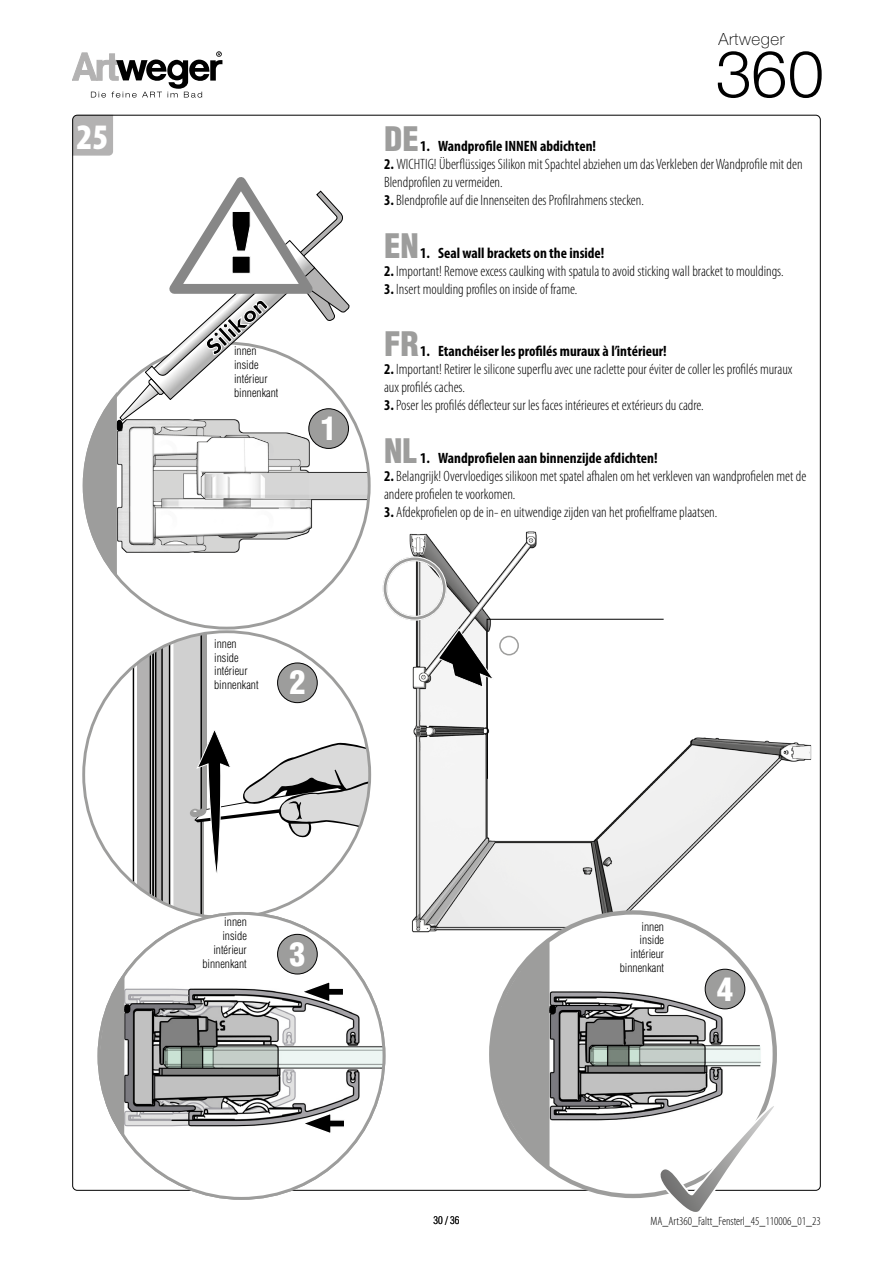
<style>
.page{position:relative;width:893px;height:1263px;background:#fff}
.page>*{position:absolute;margin:0;border:0;box-sizing:border-box;transform-origin:0 0}
.t1{font:300 64.8px "Helvetica Neue LT Std";color:#000}
.t2{font:900 condensed 36px "Myriad Pro";color:#fff}
.t3{font:900 condensed 31.95px "Helvetica LT Std";color:#fff}
.t4{font:100 16.95px "Helvetica Neue LT Std";letter-spacing:.03em;color:#000}
.t5{font:300 condensed 15px/18px "Myriad Pro";color:#000}
.t6{font:700 condensed 15px "Myriad Pro";color:#000}
.t7{font:300 condensed 12px "Myriad Pro";color:#000}
.t8{font:300 condensed 11.55px/14px "Helvetica LT Std";color:#000}
.t9{font:300 condensed 10.5px "Helvetica LT Std";color:#000}
.s1{font-family:"Helvetica LT Std";font-weight:900;font-size:33px;color:#9d9d9c}
.s2{font-weight:700}
</style>
<div class="page">
<svg style="left:72px;top:51px;width:150px;height:47px"></svg>
<img style="left:353px;top:529px;width:458px;height:409px">
<svg style="left:426px;top:618px;width:238px;height:161px"></svg>
<svg style="left:72px;top:115px;width:41px;height:41px;background:#acabab"></svg>
<img style="left:84px;top:343px;width:285px;height:285px;border-radius:142px">
<svg style="left:82px;top:177px;width:268px;height:405px"></svg>
<svg style="left:133px;top:632px;width:237px;height:286px"></svg>
<div style="left:278px;top:663px;width:39px;height:40px;background:#9d9d9c;border-radius:50%"></div>
<div style="left:277px;top:663px;width:40px;height:40px;border:1px solid #000;border-radius:50%"></div>
<img style="left:99px;top:913px;width:285px;height:285px;border-radius:142px">
<svg style="left:301px;top:1111px;width:45px;height:25px"></svg>
<svg style="left:300px;top:979px;width:45px;height:25px"></svg>
<div style="left:278px;top:934px;width:39px;height:40px;background:#9d9d9c;border-radius:50%"></div>
<div style="left:277px;top:934px;width:40px;height:40px;border:1px solid #000;border-radius:50%"></div>
<img style="left:491px;top:913px;width:284px;height:283px;border-radius:140px">
<svg style="left:491px;top:938px;width:65px;height:234px"></svg>
<div style="left:705px;top:969px;width:40px;height:40px;background:#9d9d9c;border-radius:50%"></div>
<div style="left:705px;top:969px;width:40px;height:40px;border:1px solid #000;border-radius:50%"></div>
<svg style="left:655px;top:1099px;width:122px;height:113px"></svg>
<svg style="left:98px;top:973px;width:34px;height:175px"></svg>
<div style="left:383px;top:557px;width:64px;height:63px;border:4px solid #9d9d9c;border-radius:50%"></div>
<div style="left:383px;top:557px;width:64px;height:63px;border:1px solid #fff;border-radius:50%"></div>
<div style="left:386px;top:560px;width:57px;height:57px;border:1px solid #fff;border-radius:50%"></div>
<h2 class="t2" style="left:77px;top:117px;width:33px">25</h2>
<p class="t8" style="left:234px;top:344px;width:46px">innen inside intérieur binnenkant</p>
<h3 class="t3" style="left:321px;top:408px;width:17px">1</h3>
<p class="t8" style="left:214px;top:636px;width:46px">innen inside intérieur binnenkant</p>
<h3 class="t3" style="left:289px;top:662px;width:17px">2</h3>
<p class="t4" style="left:718px;top:29px;width:67px">Artweger</p>
<h1 class="t1" style="left:716px;top:34px;width:110px">360</h1>
<p class="t6" style="left:384px;top:138px;width:214px"><span class="s1">DE</span>1. Wandprofile INNEN abdichten!</p>
<p class="t5" style="left:384px;top:156px;width:420px"><span class="s2">2.</span> WICHTIG! Überflüssiges Silikon mit Spachtel abziehen um das Verkleben der Wandprofile mit den<br>Blendprofilen zu vermeiden.</p>
<p class="t5" style="left:384px;top:192px;width:261px"><span class="s2">3.</span> Blendprofile auf die Innenseiten des Profilrahmens stecken.</p>
<p class="t6" style="left:384px;top:245px;width:222px"><span class="s1">EN</span>1. Seal wall brackets on the inside!</p>
<p class="t5" style="left:384px;top:262px;width:401px"><span class="s2">2.</span> Important! Remove excess caulking with spatula to avoid sticking wall bracket to mouldings.</p>
<p class="t5" style="left:384px;top:280px;width:195px"><span class="s2">3.</span> Insert moulding profiles on inside of frame.</p>
<p class="t6" style="left:384px;top:343px;width:284px"><span class="s1">FR</span>1. Etanchéiser les profilés muraux à l’intérieur!</p>
<p class="t5" style="left:384px;top:360px;width:410px"><span class="s2">2.</span> Important! Retirer le silicone superflu avec une raclette pour éviter de coller les profilés muraux aux profilés caches.</p>
<p class="t5" style="left:384px;top:396px;width:321px"><span class="s2">3.</span> Poser les profilés déflecteur sur les faces intérieures et extérieurs du cadre.</p>
<p class="t6" style="left:384px;top:449px;width:275px"><span class="s1">NL</span> 1. Wandprofielen aan binnenzijde afdichten!</p>
<p class="t5" style="left:384px;top:467px;width:424px"><span class="s2">2.</span> Belangrijk! Overvloediges silikoon met spatel afhalen om het verkleven van wandprofielen met de andere profielen te voorkomen.</p>
<p class="t5" style="left:384px;top:503px;width:335px"><span class="s2">3.</span> Afdekprofielen op de in- en uitwendige zijden van het profielframe plaatsen.</p>
<p class="t8" style="left:202px;top:915px;width:46px;text-align:right">innen inside intérieur binnenkant</p>
<h3 class="t3" style="left:289px;top:934px;width:17px">3</h3>
<p class="t8" style="left:620px;top:919px;width:46px;text-align:right">innen inside intérieur binnenkant</p>
<h3 class="t3" style="left:717px;top:968px;width:17px">4</h3>
<p class="t9" style="left:433px;top:1214px;width:28px">30 / 36</p>
<p class="t7" style="left:651px;top:1214px;width:172px">MA_Art360_Faltt_Fensterl_45_110006_01_23</p>
</div>
